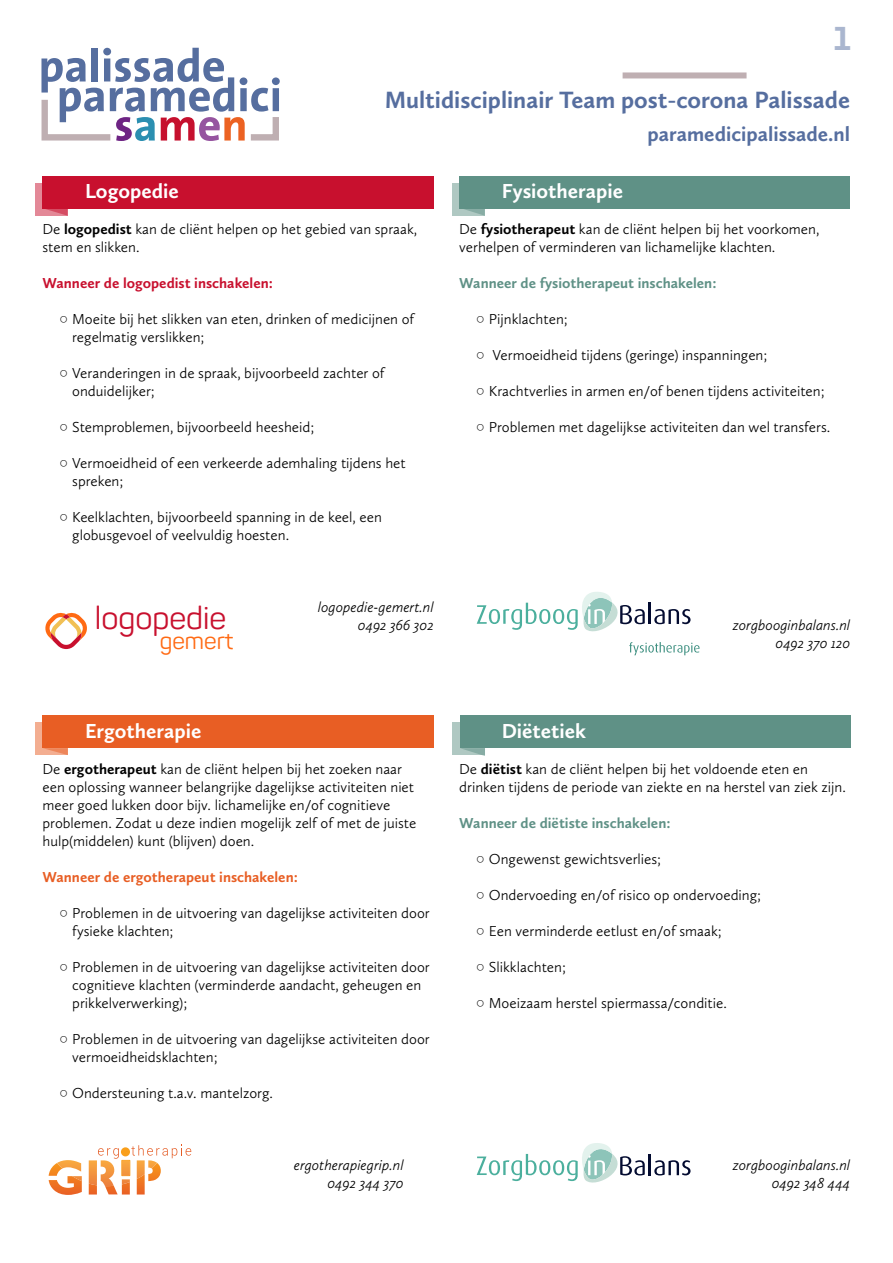
<style>
.page{position:relative;width:893px;height:1263px;background:#fff}
.page>*{position:absolute;margin:0;border:0;box-sizing:border-box;transform-origin:0 0}
.t1{font:600 48.9px "Calluna Sans";color:rgb(86 110 159/.5)}
.t2{font:31.65px "Panton";color:#c8102e}
.t3{font:700 24.45px "Calluna Sans";color:#566e9f}
.t4{font:23.55px "Panton";color:#ff6a13}
.t5{font:700 21px "Calluna Sans";color:#fff}
.t6{font:700 21px "Calluna Sans";color:#566e9f}
.t7{font:300 15px/18px "Calluna Sans";color:#000}
.t8{font:italic 300 15px/18px "Calluna Sans";color:#000;text-align:right}
.t9{font:700 15px "Calluna Sans";color:#5f9186}
.t10{font:700 15px "Calluna Sans";color:#e85e24}
.t11{font:700 15px "Calluna Sans";color:#c8102e}
.s1{font-weight:700}
.s2{font-family:"Lucida Grande";font-weight:400}
</style>
<div class="page">
<div style="left:36px;top:723px;width:32px;height:32px;background:#e85e24;opacity:.5"></div>
<svg style="left:43px;top:748px;width:25px;height:7px"></svg>
<div style="left:35px;top:183px;width:33px;height:33px;background:#e38897"></div>
<svg style="left:42px;top:208px;width:26px;height:8px"></svg>
<div style="left:453px;top:723px;width:32px;height:32px;background:#afc8c2"></div>
<div style="left:452px;top:183px;width:33px;height:33px;background:#5f9186;opacity:.5"></div>
<svg style="left:460px;top:208px;width:25px;height:8px"></svg>
<svg style="left:461px;top:748px;width:24px;height:8px"></svg>
<div style="left:42px;top:176px;width:392px;height:32px;background:#c8102e"></div>
<div style="left:43px;top:716px;width:391px;height:32px;background:#e85e24"></div>
<div style="left:460px;top:176px;width:390px;height:32px;background:#5f9186"></div>
<div style="left:460px;top:716px;width:390px;height:32px;background:#5f9186"></div>
<svg style="left:45px;top:612px;width:42px;height:37px"></svg>
<svg style="left:41px;top:48px;width:239px;height:93px"></svg>
<svg style="left:477px;top:592px;width:223px;height:63px"></svg>
<svg style="left:477px;top:1143px;width:168px;height:40px"></svg>
<hr style="left:649px;top:1154px;width:2px;height:21px;background:#030b30">
<svg style="left:654px;top:1160px;width:37px;height:15px"></svg>
<svg style="left:49px;top:1145px;width:142px;height:50px"></svg>
<div style="left:626px;top:72px;width:118px;height:6px;background:#bfafb2"></div>
<h1 class="t1" style="left:832px;top:13px;width:21px">1</h1>
<h3 class="t3" style="left:385px;top:90px;width:467px">Multidisciplinair Team post-corona Palissade</h3>
<h3 class="t6" style="left:647px;top:125px;width:204px">paramedicipalissade.nl</h3>
<h3 class="t5" style="left:85px;top:182px;width:95px">Logopedie</h3>
<p class="t7" style="left:42px;top:221px;width:376px">De <span class="s1">logopedist</span> kan de cliënt helpen op het gebied van spraak, stem en slikken.</p>
<p class="t11" style="left:42px;top:277px;width:232px">Wanneer de logopedist inschakelen:</p>
<p class="t7" style="left:72px;top:311px;width:344px;text-indent:-13px"><span class="s2">◦</span> Moeite bij het slikken van eten, drinken of medicijnen of regelmatig verslikken;</p>
<p class="t7" style="left:72px;top:365px;width:314px;text-indent:-13px"><span class="s2">◦</span> Veranderingen in de spraak, bijvoorbeeld zachter of onduidelijker;</p>
<p class="t7" style="left:60px;top:419px;width:256px"><span class="s2">◦</span> Stemproblemen, bijvoorbeeld heesheid;</p>
<p class="t7" style="left:72px;top:455px;width:335px;text-indent:-13px"><span class="s2">◦</span> Vermoeidheid of een verkeerde ademhaling tijdens het spreken;</p>
<p class="t7" style="left:72px;top:509px;width:311px;text-indent:-13px"><span class="s2">◦</span> Keelklachten, bijvoorbeeld spanning in de keel, een globusgevoel of veelvuldig hoesten.</p>
<h2 class="t2" style="left:95px;top:605px;width:133px">logopedie</h2>
<h3 class="t4" style="left:160px;top:631px;width:75px">gemert</h3>
<p class="t8" style="left:318px;top:599px;width:117px">logopedie-gemert.nl<br>0492 366 302</p>
<h3 class="t5" style="left:502px;top:182px;width:123px">Fysiotherapie</h3>
<p class="t7" style="left:459px;top:221px;width:362px">De <span class="s1">fysiotherapeut</span> kan de cliënt helpen bij het voorkomen, verhelpen of verminderen van lichamelijke klachten.</p>
<p class="t9" style="left:459px;top:277px;width:259px">Wanneer de fysiotherapeut inschakelen:</p>
<p class="t7" style="left:476px;top:311px;width:93px"><span class="s2">◦</span> Pijnklachten;</p>
<p class="t7" style="left:476px;top:347px;width:293px"><span class="s2">◦</span> Vermoeidheid tijdens (geringe) inspanningen;</p>
<p class="t7" style="left:476px;top:383px;width:350px"><span class="s2">◦</span> Krachtverlies in armen en/of benen tijdens activiteiten;</p>
<p class="t7" style="left:476px;top:419px;width:356px"><span class="s2">◦</span> Problemen met dagelijkse activiteiten dan wel transfers.</p>
<p class="t8" style="left:733px;top:617px;width:119px">zorgbooginbalans.nl<br>0492 370 120</p>
<h3 class="t5" style="left:85px;top:722px;width:118px">Ergotherapie</h3>
<p class="t7" style="left:42px;top:761px;width:375px">De <span class="s1">ergotherapeut</span> kan de cliënt helpen bij het zoeken naar een oplossing wanneer belangrijke dagelijkse activiteiten niet meer goed lukken door bijv. lichamelijke en/of cognitieve problemen. Zodat u deze indien mogelijk zelf of met de juiste hulp(middelen) kunt (blijven) doen.</p>
<p class="t10" style="left:42px;top:871px;width:257px">Wanneer de ergotherapeut inschakelen:</p>
<p class="t7" style="left:72px;top:905px;width:359px;text-indent:-13px"><span class="s2">◦</span> Problemen in de uitvoering van dagelijkse activiteiten door fysieke klachten;</p>
<p class="t7" style="left:72px;top:959px;width:359px;text-indent:-13px"><span class="s2">◦</span> Problemen in de uitvoering van dagelijkse activiteiten door cognitieve klachten (verminderde aandacht, geheugen en prikkelverwerking);</p>
<p class="t7" style="left:72px;top:1031px;width:359px;text-indent:-13px"><span class="s2">◦</span> Problemen in de uitvoering van dagelijkse activiteiten door vermoeidheidsklachten;</p>
<p class="t7" style="left:60px;top:1085px;width:215px"><span class="s2">◦</span> Ondersteuning t.a.v. mantelzorg.</p>
<p class="t8" style="left:294px;top:1157px;width:111px">ergotherapiegrip.nl<br>0492 344 370</p>
<h3 class="t5" style="left:502px;top:722px;width:86px">Diëtetiek</h3>
<p class="t7" style="left:459px;top:761px;width:388px">De <span class="s1">diëtist</span> kan de cliënt helpen bij het voldoende eten en drinken tijdens de periode van ziekte en na herstel van ziek zijn.</p>
<p class="t9" style="left:459px;top:817px;width:213px">Wanneer de diëtiste inschakelen:</p>
<p class="t7" style="left:476px;top:851px;width:187px"><span class="s2">◦</span> Ongewenst gewichtsverlies;</p>
<p class="t7" style="left:476px;top:887px;width:287px"><span class="s2">◦</span> Ondervoeding en/of risico op ondervoeding;</p>
<p class="t7" style="left:476px;top:923px;width:247px"><span class="s2">◦</span> Een verminderde eetlust en/of smaak;</p>
<p class="t7" style="left:476px;top:959px;width:91px"><span class="s2">◦</span> Slikklachten;</p>
<p class="t7" style="left:476px;top:995px;width:252px"><span class="s2">◦</span> Moeizaam herstel spiermassa/conditie.</p>
<p class="t8" style="left:733px;top:1157px;width:119px">zorgbooginbalans.nl<br>0492 348 444</p>
</div>
